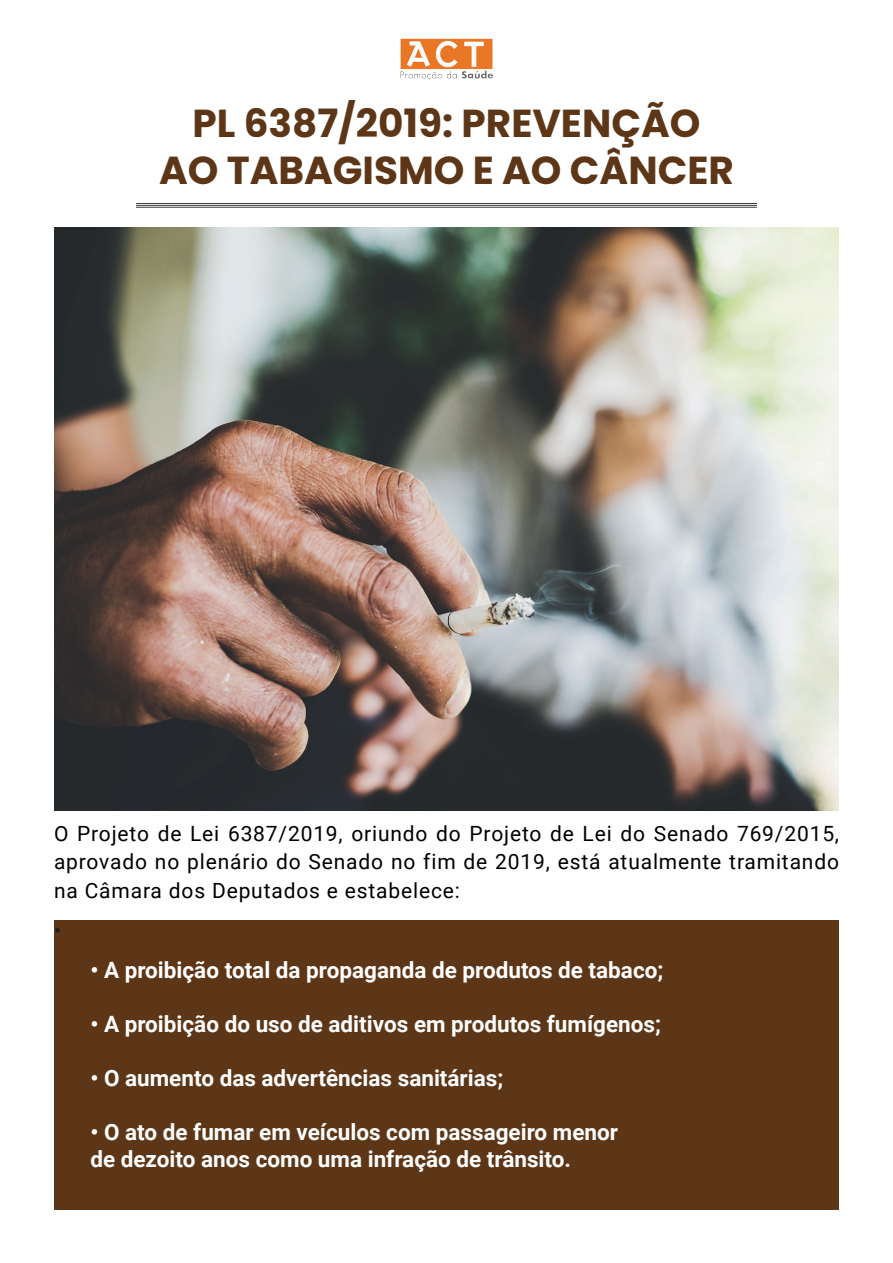
<style>
.page{position:relative;width:893px;height:1263px;background:#fff}
.page>*{position:absolute;margin:0;border:0;box-sizing:border-box;transform-origin:0 0}
.t1{font:700 39px/46.8px "Poppins";color:#5c3616;text-align:center}
.t2{font:700 22.5px/27px "Roboto";color:#fff}
.t3{font:21px/28.5px "Roboto";letter-spacing:.04em;color:#000;text-align:justify}
.t4{font:18px "Minion Pro";color:#231f20}
</style>
<div class="page">
<hr style="left:136px;top:203px;width:621px;height:1px;background:#000">
<hr style="left:136px;top:205px;width:621px;height:1px;background:#000">
<hr style="left:136px;top:207px;width:621px;height:1px;background:#000">
<div style="left:54px;top:920px;width:785px;height:290px;background:#5c3616"></div>
<img style="left:54px;top:227px;width:785px;height:583px">
<img style="left:400px;top:38px;width:93px;height:42px">
<h1 class="t1" style="left:159px;top:101px;width:576px">PL 6387/2019: PREVENÇÃO<br>AO TABAGISMO E AO CÂNCER</h1>
<p class="t3" style="left:54px;top:818px;width:787px">O Projeto de Lei 6387/2019, oriundo do Projeto de Lei do Senado 769/2015, aprovado no plenário do Senado no fim de 2019, está atualmente tramitando na Câmara dos Deputados e estabelece:</p>
<p class="t4" style="left:54px;top:916px;width:9px">•</p>
<p class="t2" style="left:90px;top:956px;width:574px">• A proibição total da propaganda de produtos de tabaco;</p>
<p class="t2" style="left:90px;top:1010px;width:572px">• A proibição do uso de aditivos em produtos fumígenos;</p>
<p class="t2" style="left:90px;top:1064px;width:414px">• O aumento das advertências sanitárias;</p>
<p class="t2" style="left:90px;top:1118px;width:529px">• O ato de fumar em veículos com passageiro menor de dezoito anos como uma infração de trânsito.</p>
</div>
